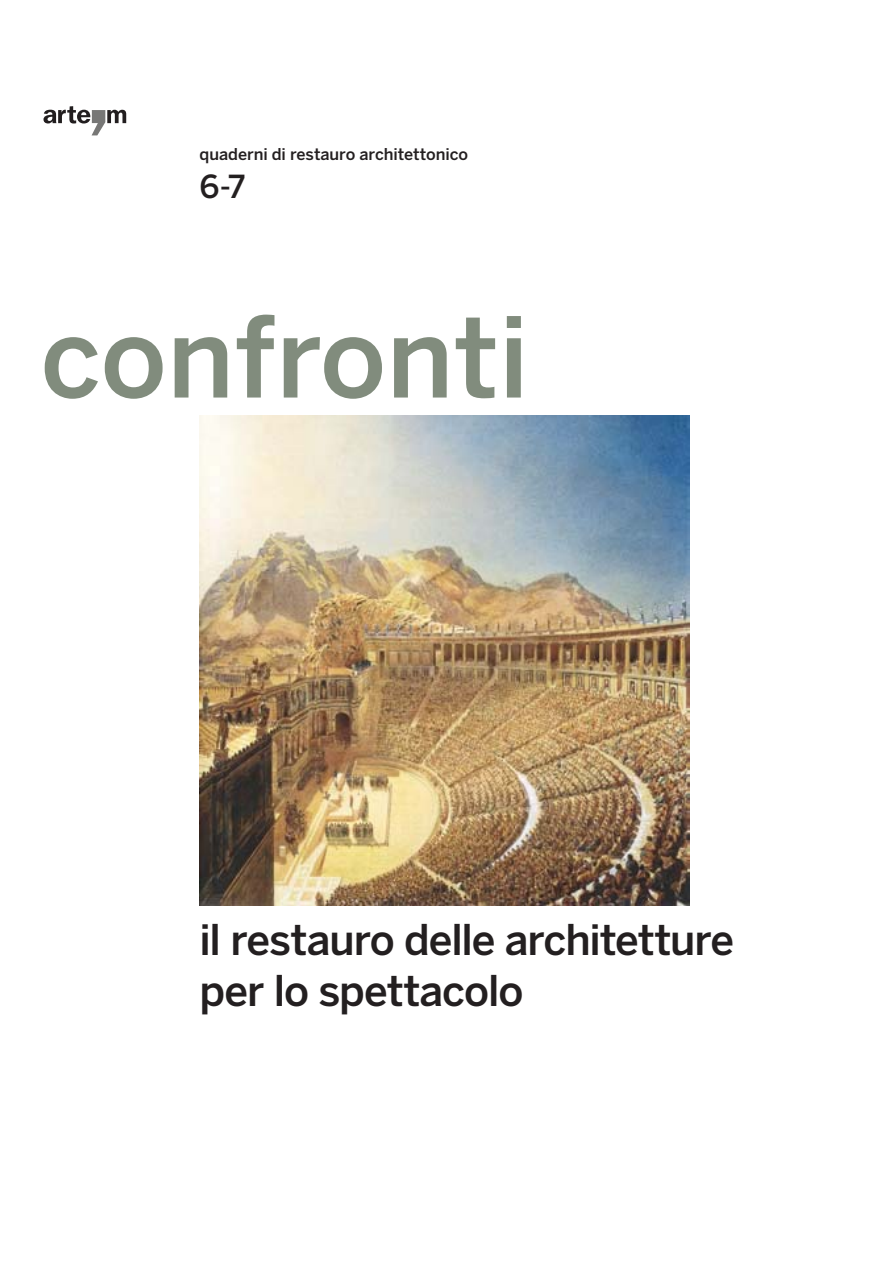
<style>
.page{position:relative;width:893px;height:1263px;background:#fff}
.page>*{position:absolute;margin:0;border:0;box-sizing:border-box;transform-origin:0 0}
.t1{font:500 111.6px "Benton Sans";color:#818c7d}
.t2{font:500 42px/50.6px "Benton Sans";letter-spacing:-.025em;color:#231f20}
.t3{font:500 31.5px "Benton Sans";color:#231f20}
.t4{font:500 16.2px "Benton Sans";letter-spacing:-.005em;color:#231f20}
</style>
<div class="page">
<svg style="left:43px;top:106px;width:83px;height:29px"></svg>
<img style="left:200px;top:415px;width:490px;height:490px">
<p class="t4" style="left:200px;top:148px;width:270px">quaderni di restauro architettonico</p>
<p class="t3" style="left:200px;top:174px;width:47px">6-7</p>
<h1 class="t1" style="left:40px;top:315px;width:490px">confronti</h1>
<p class="t2" style="left:200px;top:919px;width:536px">il restauro delle architetture per lo spettacolo</p>
</div>
